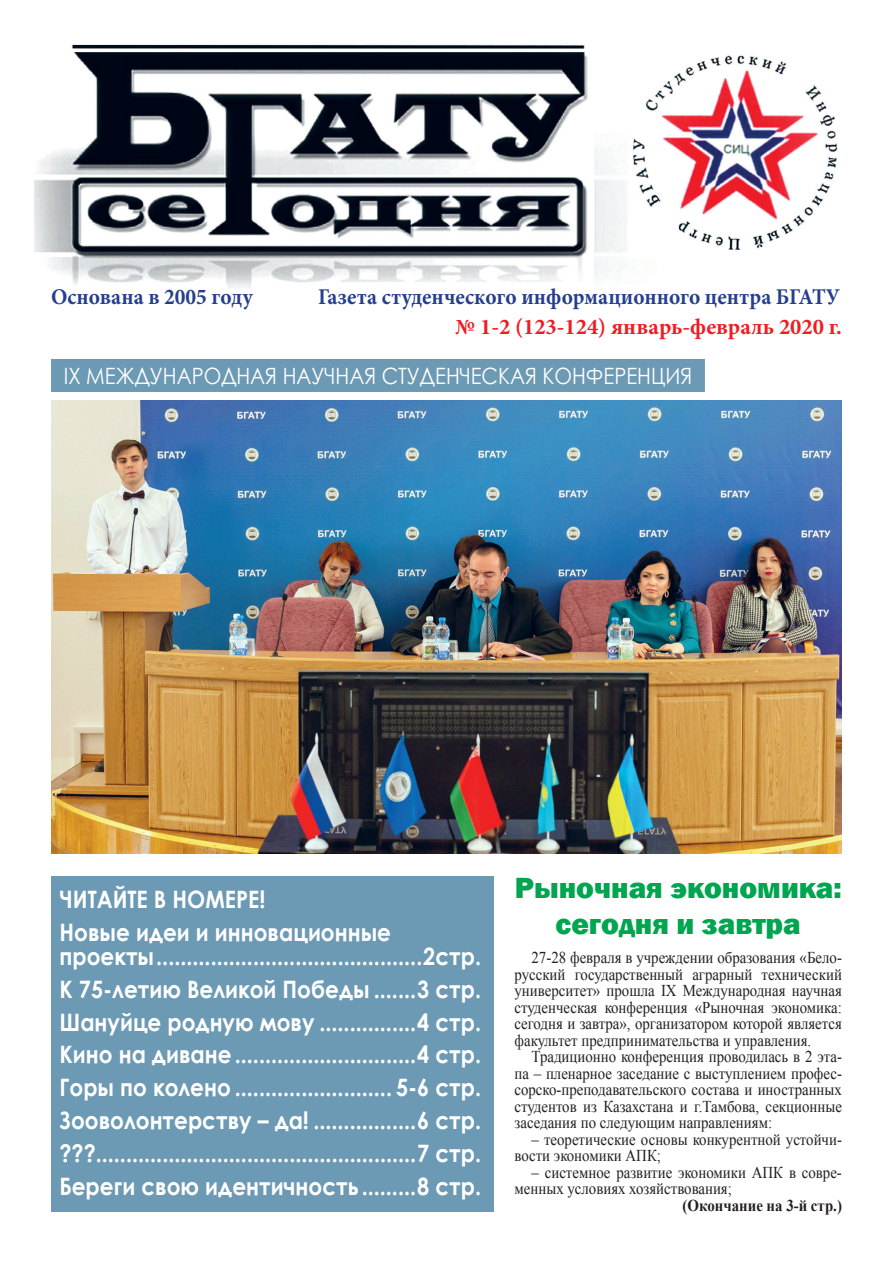
<style>
.page{position:relative;width:893px;height:1263px;background:#fff}
.page>*{position:absolute;margin:0;border:0;box-sizing:border-box;transform-origin:0 0}
.t1{font:800 30px/36px "Franklin Gothic";color:#00a54f;text-align:center}
.t2{font:700 24px/33px "Century Gothic";color:#fff;scale:.9 1}
.t3{font:700 22.5px "Minion Pro";color:#253f8e;scale:.95 1}
.t4{font:22.5px "Century Gothic";color:#fff;scale:.9 1}
.t5{font:700 22.5px "Minion Pro";color:#ee1d23}
.t6{font:16.5px/16.5px "Times New Roman";color:#231f20;text-align:justify;scale:.9 1}
.t7{font:700 16.5px "Times New Roman";color:#231f20;scale:.9 1}
</style>
<div class="page">
<img style="left:34px;top:44px;width:804px;height:244px">
<div style="left:51px;top:877px;width:442px;height:335px;background:#6c99b3"></div>
<img style="left:51px;top:400px;width:791px;height:453px">
<div style="left:51px;top:359px;width:654px;height:33px;background:#6c99b3"></div>
<h3 class="t3" style="left:51px;top:281px;width:214px">Основана в 2005 году</h3>
<h3 class="t3" style="left:318px;top:281px;width:551px">Газета студенческого информационного центра БГАТУ</h3>
<h3 class="t5" style="left:455px;top:311px;width:388px">№ 1-2 (123-124) январь-февраль 2020 г.</h3>
<h3 class="t4" style="left:64px;top:361px;width:700px">IX МЕЖДУНАРОДНАЯ НАУЧНАЯ СТУДЕНЧЕСКАЯ КОНФЕРЕНЦИЯ</h3>
<h2 class="t2" style="left:60px;top:881px;width:370px">ЧИТАЙТЕ В НОМЕРЕ!<br>Новые идеи и инновационные</h2>
<p class="t2" style="left:60px;top:938px;width:470px;text-align:justify">проекты............................................2стр.<br>К 75-летию Великой Победы .......3 стр.<br>Шануйце родную мову ................4 стр.<br>Кино на диване..............................4 стр.<br>Горы по колено .......................... 5-6 стр.<br>Зооволонтерству – да! .................6 стр. ???.....................................................7 стр.<br>Береги свою идентичность .........8 стр.</p>
<h1 class="t1" style="left:515px;top:870px;width:328px">Рыночная экономика: сегодня и завтра</h1>
<p class="t6" style="left:514px;top:949px;width:365px;text-indent:17px">27-28 февраля в учреждении образования «Бело&shy;русский государственный аграрный технический университет» прошла IX Международная научная студенческая конференция «Рыночная экономика: сегодня и завтра», организатором которой является факультет предпринимательства и управления.</p>
<p class="t6" style="left:514px;top:1048px;width:365px;text-indent:17px">Традиционно конференция проводилась в 2 эта&shy;па – пленарное заседание с выступлением профес&shy;сорско-преподавательского состава и иностранных студентов из Казахстана и г.Тамбова, секционные заседания по следующим направлениям:</p>
<p class="t6" style="left:514px;top:1131px;width:365px;text-indent:17px">– теоретические основы конкурентной устойчи&shy;вости экономики АПК;</p>
<p class="t6" style="left:514px;top:1164px;width:365px;text-indent:17px">– системное развитие экономики АПК в совре&shy;менных условиях хозяйствования;</p>
<p class="t7" style="left:683px;top:1194px;width:179px">(Окончание на 3-й стр.)</p>
</div>
